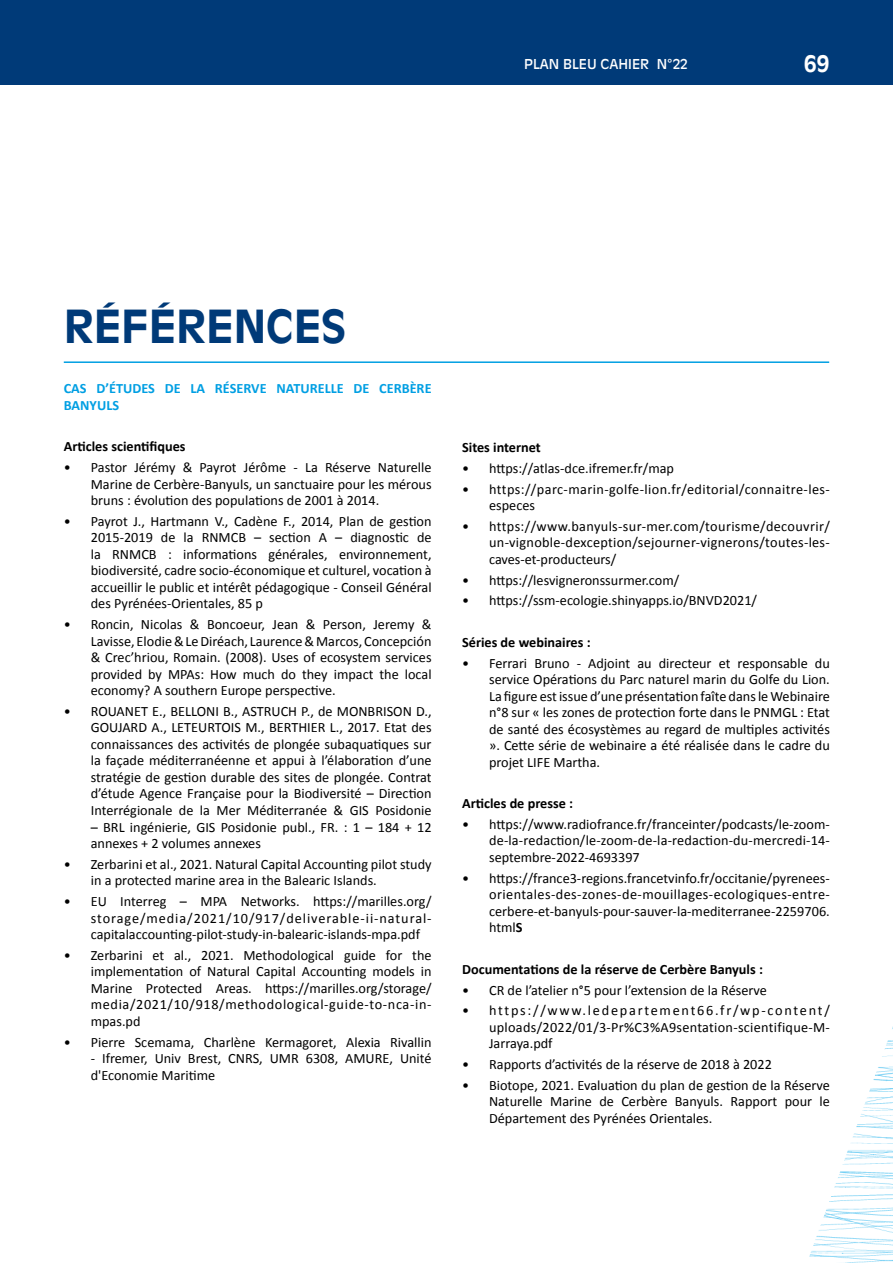
<style>
.page{position:relative;width:893px;height:1263px;background:#fff}
.page>*{position:absolute;margin:0;border:0;box-sizing:border-box;transform-origin:0 0}
.t1{font:700 45px "Antique Olive Std";color:#003a78}
.t2{font:700 22.5px "Antique Olive Std";color:#fff}
.t3{font:14.25px/16.5px "Calibri";color:#000;text-align:justify}
.t4{font:700 14.25px "Calibri";color:#000}
.t5{font:14.25px/16.5px "Calibri";letter-spacing:.03em;color:#000}
.t6{font:700 14.25px/16.5px "Calibri";color:#009fe3}
.t7{font:13.5px "Antique Olive Std";color:#fff}
.s1{font-weight:700}
</style>
<div class="page">
<div style="left:0;top:0;width:893px;height:85px;background:#003a78"></div>
<img style="left:809px;top:1026px;width:84px;height:237px">
<hr style="left:64px;top:361px;width:765px;height:2px;background:#009fe3">
<p class="t7" style="left:524px;top:56px;width:165px">PLAN BLEU CAHIER N°22</p>
<h2 class="t2" style="left:804px;top:50px;width:27px">69</h2>
<h1 class="t1" style="left:64px;top:298px;width:284px">RÉFÉRENCES</h1>
<p class="t6" style="left:64px;top:380px;width:369px">CAS D’ÉTUDES DE LA RÉSERVE NATURELLE DE CERBÈRE<br>BANYULS</p>
<p class="t4" style="left:64px;top:438px;width:123px">Articles scientifiques</p>
<p class="t3" style="left:91px;top:459px;width:342px;text-indent:-27px">• Pastor Jérémy &amp; Payrot Jérôme - La Réserve Naturelle Marine de Cerbère-Banyuls, un sanctuaire pour les mérous bruns : évolution des populations de 2001 à 2014.</p>
<p class="t3" style="left:91px;top:513px;width:342px;text-indent:-27px">• Payrot J., Hartmann V., Cadène F., 2014, Plan de gestion 2015-2019 de la RNMCB – section A – diagnostic de la RNMCB : informations générales, environnement, biodiversité, cadre socio-économique et culturel, vocation à accueillir le public et intérêt pédagogique - Conseil Général des Pyrénées-Orientales, 85 p</p>
<p class="t3" style="left:91px;top:616px;width:342px;text-indent:-27px">• Roncin, Nicolas &amp; Boncoeur, Jean &amp; Person, Jeremy &amp; Lavisse, Elodie &amp; Le Diréach, Laurence &amp; Marcos, Concepción &amp; Crec’hriou, Romain. (2008). Uses of ecosystem services provided by MPAs: How much do they impact the local economy? A southern Europe perspective.</p>
<p class="t3" style="left:91px;top:703px;width:342px;text-indent:-27px">• ROUANET E., BELLONI B., ASTRUCH P., de MONBRISON D., GOUJARD A., LETEURTOIS M., BERTHIER L., 2017. Etat des connaissances des activités de plongée subaquatiques sur la façade méditerranéenne et appui à l’élaboration d’une stratégie de gestion durable des sites de plongée. Contrat d’étude Agence Française pour la Biodiversité – Direction Interrégionale de la Mer Méditerranée &amp; GIS Posidonie</p>
<p class="t3" style="left:91px;top:818px;width:342px">– BRL ingénierie, GIS Posidonie publ., FR. : 1 – 184 + 12 annexes + 2 volumes annexes</p>
<p class="t3" style="left:91px;top:856px;width:342px;text-indent:-27px">• Zerbarini et al., 2021. Natural Capital Accounting pilot study in a protected marine area in the Balearic Islands.</p>
<p class="t3" style="left:91px;top:893px;width:342px;text-indent:-27px">• EU Interreg – MPA Networks. https://marilles.org/ storage/media/2021/10/917/deliverable-ii-natural&shy;capitalaccounting-pilot-study-in-balearic-islands-mpa.pdf</p>
<p class="t3" style="left:91px;top:947px;width:342px;text-indent:-27px">• Zerbarini et al., 2021. Methodological guide for the implementation of Natural Capital Accounting models in Marine Protected Areas. https://marilles.org/storage/ media/2021/10/918/methodological-guide-to-nca-in&shy;mpas.pd</p>
<p class="t3" style="left:64px;top:1033px;width:369px">• Pierre Scemama, Charlène Kermagoret, Alexia Rivallin</p>
<p class="t3" style="left:91px;top:1050px;width:342px">- Ifremer, Univ Brest, CNRS, UMR 6308, AMURE, Unité d'Economie Maritime</p>
<p class="t4" style="left:462px;top:438px;width:80px">Sites internet</p>
<p class="t3" style="left:462px;top:460px;width:213px">• https://atlas-dce.ifremer.fr/map</p>
<p class="t5" style="left:489px;top:481px;width:342px;text-indent:-27px">• https://parc-marin-golfe-lion.fr/editorial/connaitre-les&shy;especes</p>
<p class="t3" style="left:489px;top:518px;width:342px;text-indent:-27px">• https://www.banyuls-sur-mer.com/tourisme/decouvrir/ un-vignoble-dexception/sejourner-vignerons/toutes-les&shy;caves-et-producteurs/</p>
<p class="t3" style="left:462px;top:572px;width:219px">• https://lesvigneronssurmer.com/</p>
<p class="t3" style="left:462px;top:592px;width:296px">• https://ssm-ecologie.shinyapps.io/BNVD2021/</p>
<p class="t4" style="left:462px;top:633px;width:130px">Séries de webinaires :</p>
<p class="t3" style="left:489px;top:655px;width:342px;text-indent:-27px">• Ferrari Bruno - Adjoint au directeur et responsable du service Opérations du Parc naturel marin du Golfe du Lion.<br>La figure est issue d’une présentation faîte dans le Webinaire n°8 sur « les zones de protection forte dans le PNMGL : Etat de santé des écosystèmes au regard de multiples activités ». Cette série de webinaire a été réalisée dans le cadre du projet LIFE Martha.</p>
<p class="t4" style="left:462px;top:794px;width:113px">Articles de presse :</p>
<p class="t3" style="left:489px;top:816px;width:342px;text-indent:-27px">• https://www.radiofrance.fr/franceinter/podcasts/le-zoom&shy;de-la-redaction/le-zoom-de-la-redaction-du-mercredi-14- septembre-2022-4693397</p>
<p class="t3" style="left:489px;top:870px;width:342px;text-indent:-27px">• https://france3-regions.francetvinfo.fr/occitanie/pyrenees&shy;orientales-des-zones-de-mouillages-ecologiques-entre&shy;cerbere-et-banyuls-pour-sauver-la-mediterranee-2259706. html<span class="s1">S</span></p>
<p class="t4" style="left:462px;top:960px;width:302px">Documentations de la réserve de Cerbère Banyuls :</p>
<p class="t3" style="left:462px;top:981px;width:306px">• CR de l’atelier n°5 pour l’extension de la Réserve</p>
<p class="t3" style="left:489px;top:1002px;width:342px;text-indent:-27px">• https://www.ledepartement66.fr/wp-content/ uploads/2022/01/3-Pr%C3%A9sentation-scientifique-M-Jarraya.pdf</p>
<p class="t3" style="left:462px;top:1056px;width:311px">• Rapports d’activités de la réserve de 2018 à 2022</p>
<p class="t3" style="left:489px;top:1077px;width:342px;text-indent:-27px">• Biotope, 2021. Evaluation du plan de gestion de la Réserve Naturelle Marine de Cerbère Banyuls. Rapport pour le Département des Pyrénées Orientales.</p>
</div>
